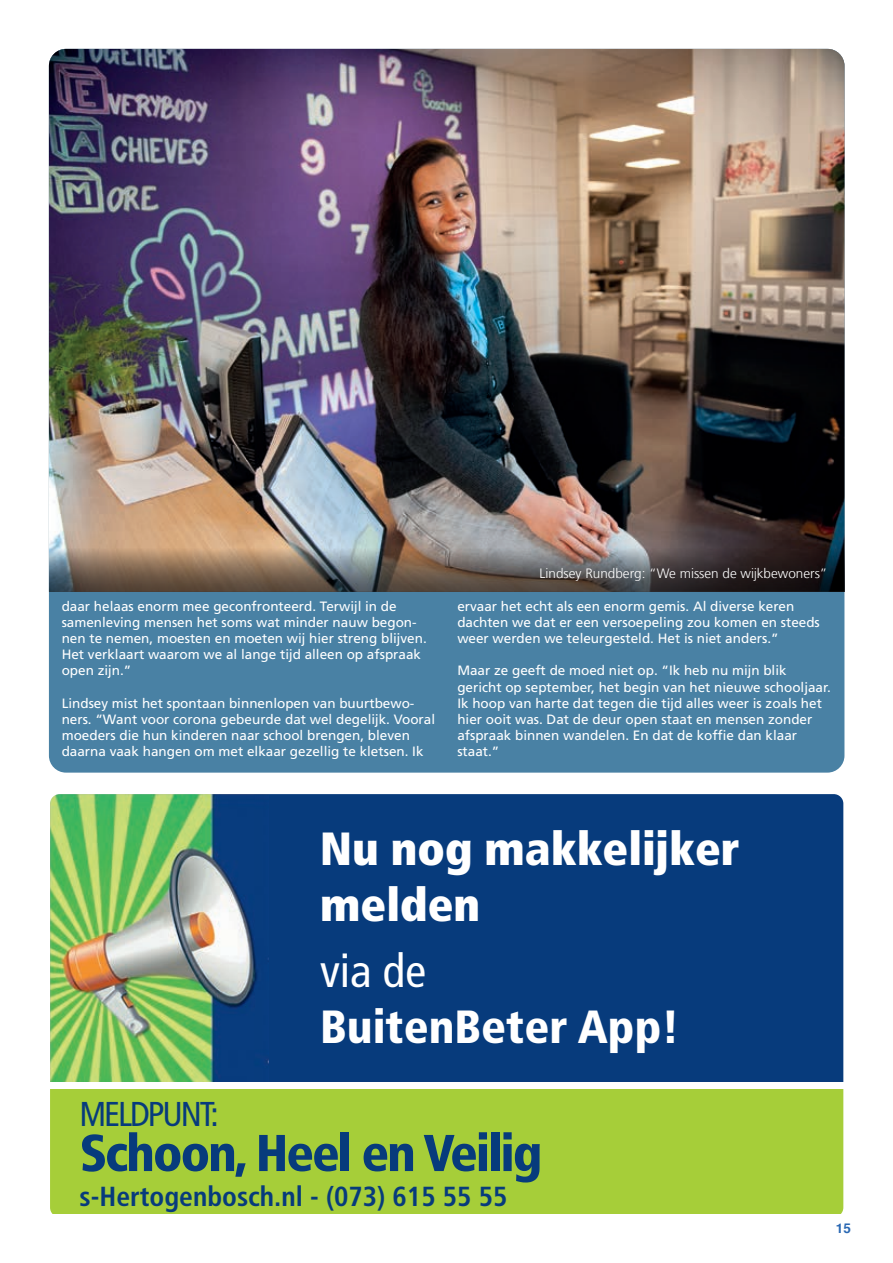
<style>
.page{position:relative;width:893px;height:1263px;background:#fff}
.page>*{position:absolute;margin:0;border:0;box-sizing:border-box;transform-origin:0 0}
.t1{font:900 condensed 51.75px "Frutiger LT Com";letter-spacing:-.04em;color:#073b7c}
.t2{font:900 condensed 46.5px/55.8px "Frutiger LT Com";color:#fff}
.t3{font:900 condensed 46.5px "Frutiger LT Com";color:#fff}
.t4{font:condensed 46.5px "Frutiger LT Com";color:#fff}
.t5{font:condensed 34.5px "Frutiger LT Com";letter-spacing:-.06em;color:#073b7c}
.t6{font:700 condensed 27.6px "Frutiger LT Com";color:#073b7c}
.t7{font:13.5px/16.2px "Frutiger LT Com";color:#fff}
.t8{font:300 13.5px "Frutiger LT Com";color:#fff}
.t9{font:700 13.5px "Helvetica";color:#2a68b3}
</style>
<div class="page">
<div style="left:49px;top:49px;width:795px;height:724px;background:#4981a4;border-radius:17px"></div>
<img style="left:49px;top:49px;width:795px;height:494px">
<img style="left:49px;top:543px;width:795px;height:49px">
<div style="left:266px;top:793px;width:578px;height:289px;background:#073b7c"></div>
<div style="left:49px;top:1089px;width:795px;height:125px;background:#a6ce39"></div>
<img style="left:52px;top:796px;width:216px;height:286px">
<div style="left:43px;top:787px;width:807px;height:438px;border:8px solid #fff;border-radius:13px"></div>
<p class="t7" style="left:62px;top:598px;width:366px">daar helaas enorm mee geconfronteerd. Terwijl in de samenleving mensen het soms wat minder nauw begon&shy;nen te nemen, moesten en moeten wij hier streng blijven.<br>Het verklaart waarom we al lange tijd alleen op afspraak open zijn.”</p>
<p class="t7" style="left:62px;top:695px;width:375px">Lindsey mist het spontaan binnenlopen van buurtbewo&shy;ners. “Want voor corona gebeurde dat wel degelijk. Vooral moeders die hun kinderen naar school brengen, bleven daarna vaak hangen om met elkaar gezellig te kletsen. Ik</p>
<p class="t8" style="left:539px;top:566px;width:289px">Lindsey Rundberg: “We missen de wijkbewoners”</p>
<p class="t7" style="left:457px;top:598px;width:364px">ervaar het echt als een enorm gemis. Al diverse keren dachten we dat er een versoepeling zou komen en steeds weer werden we teleurgesteld. Het is niet anders.”</p>
<p class="t7" style="left:457px;top:663px;width:375px">Maar ze geeft de moed niet op. “Ik heb nu mijn blik gericht op september, het begin van het nieuwe schooljaar.<br>Ik hoop van harte dat tegen die tijd alles weer is zoals het hier ooit was. Dat de deur open staat en mensen zonder afspraak binnen wandelen. En dat de koffie dan klaar staat.”</p>
<h2 class="t2" style="left:320px;top:821px;width:421px">Nu nog makkelijker melden</h2>
<h2 class="t4" style="left:320px;top:944px;width:107px">via de</h2>
<h2 class="t3" style="left:320px;top:999px;width:361px">BuitenBeter App!</h2>
<h3 class="t5" style="left:80px;top:1094px;width:141px">MELDPUNT:</h3>
<h1 class="t1" style="left:80px;top:1122px;width:464px">Schoon, Heel en Veilig</h1>
<h3 class="t6" style="left:80px;top:1180px;width:429px">s-Hertogenbosch.nl - (073) 615 55 55</h3>
<p class="t9" style="left:835px;top:1218px;width:17px">15</p>
</div>
